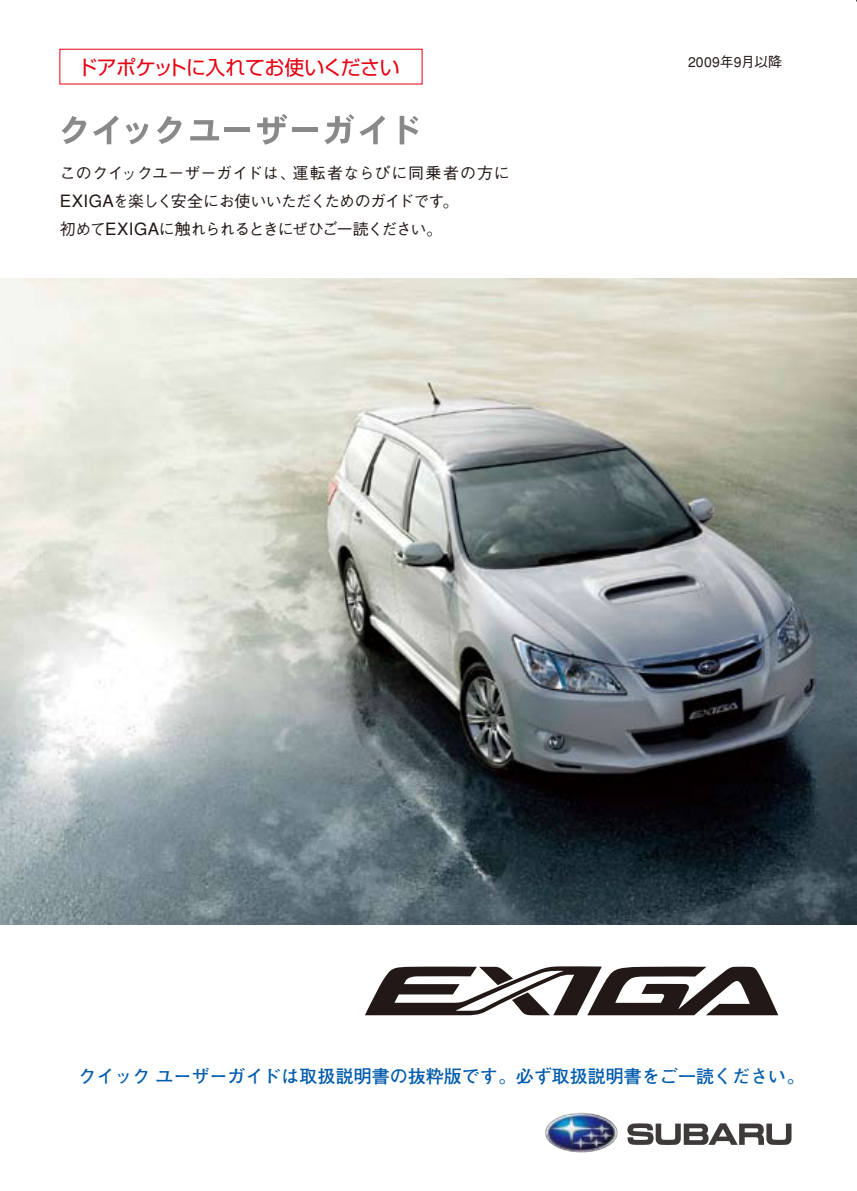
<style>
.page{position:relative;width:857px;height:1191px;background:#fff}
.page>*{position:absolute;margin:0;border:0;box-sizing:border-box;transform-origin:0 0}
.t1{font:19.8px "Shin Go";letter-spacing:-.03em;color:#e60012}
.t2{font:700 18px "Futo Go B101";color:#005bac}
.t3{font:500 16px/28px "Gothic BBB";letter-spacing:-.035em;color:#221815}
.t4{font:500 14px "Gothic BBB";color:#221815}
.s1{font-size:17px}
</style>
<div class="page">
<svg style="left:61px;top:116px;width:25px;height:28px"></svg>
<svg style="left:93px;top:115px;width:26px;height:29px"></svg>
<svg style="left:126px;top:122px;width:22px;height:22px"></svg>
<svg style="left:157px;top:116px;width:25px;height:28px"></svg>
<svg style="left:190px;top:120px;width:29px;height:20px"></svg>
<hr style="left:223px;top:128px;width:26px;height:4px;background:#898989">
<svg style="left:257px;top:114px;width:30px;height:31px"></svg>
<hr style="left:292px;top:128px;width:26px;height:4px;background:#898989">
<svg style="left:324px;top:114px;width:61px;height:30px"></svg>
<svg style="left:399px;top:116px;width:19px;height:28px"></svg>
<img style="left:0;top:279px;width:856px;height:645px">
<svg style="left:365px;top:966px;width:412px;height:49px"></svg>
<svg style="left:627px;top:1123px;width:164px;height:22px"></svg>
<img style="left:544px;top:1112px;width:73px;height:40px;border-radius:50%">
<p class="t1" style="left:77px;top:54px;width:323px">ドアポケットに入れてお使いください</p>
<p class="t3" style="left:60px;top:160px;width:451px">このクイックユーザーガイドは、運転者ならびに同乗者の方に<br><span class="s1">EXIGA</span>を楽しく安全にお使いいただくためのガイドです。<br>初めて<span class="s1">EXIGA</span>に触れられるときにぜひご一読ください。</p>
<p class="t4" style="left:687px;top:54px;width:95px">2009年9月以降</p>
<p class="t2" style="left:78px;top:1066px;width:727px">クイック ユーザーガイドは取扱説明書の抜粋版です。必ず取扱説明書をご一読ください。</p>
</div>
